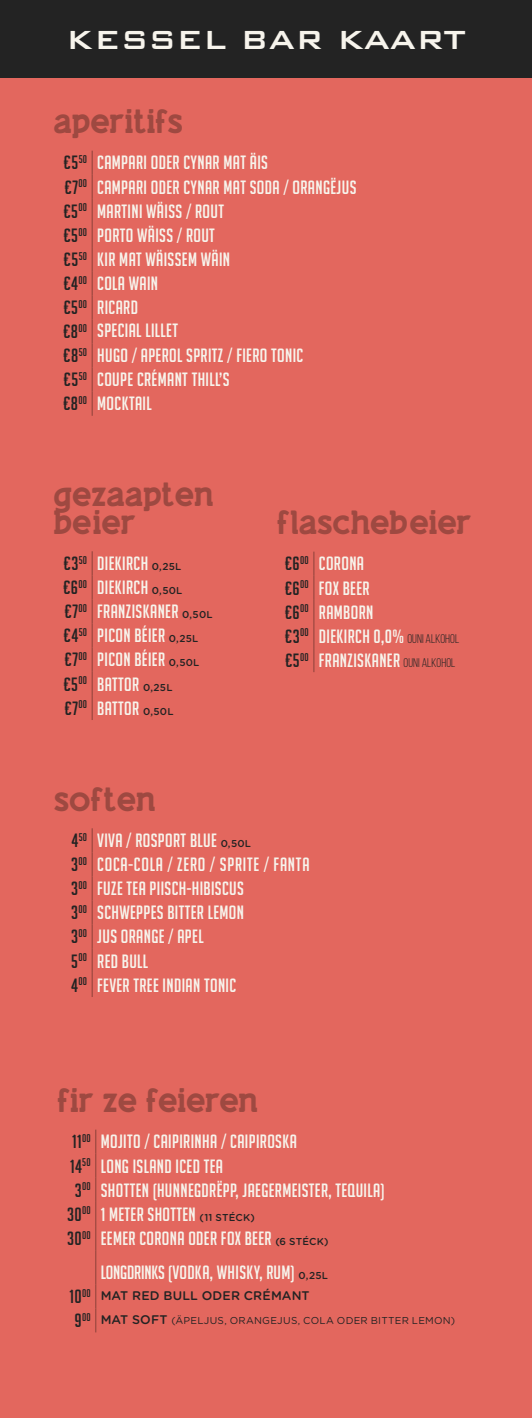
<style>
.page{position:relative;width:532px;height:1418px;background:#fff}
.page>*{position:absolute;margin:0;border:0;box-sizing:border-box;transform-origin:0 0}
.t1{font:500 35px "Bank Gothic BT";color:#f7f4ec}
.t2{font:27.5px/27.5px "Lifestyle Marker M54";letter-spacing:-.03em;color:#9e4941}
.t3{font:18.75px/24.1px "Big Noodle Titling";letter-spacing:.02em;color:#f7f4ec}
.t4{font:500 12.5px "Gotham Rounded";letter-spacing:.01em;color:#232323}
.t5{font:10px "Gotham Rounded";letter-spacing:.025em;color:#232323}
.s1{color:#232323}
.s2{font-family:"Gotham Rounded";font-weight:500;font-size:10px;color:#232323}
.s3{font-family:"Bebas Neue";font-size:12.5px;color:#232323}
.s4{font-family:"Big Noodle Titling";font-weight:400;font-size:18.75px}
.s5{font-family:"Big Noodle Titling";font-size:18.75px}
.s6{font-weight:500;font-size:12.5px}
</style>
<div class="page">
<div style="left:0;top:0;width:531px;height:1417px;background:#e3675e"></div>
<div style="left:0;top:0;width:531px;height:78px;background:#232323"></div>
<svg style="left:92px;top:151px;width:1px;height:265px"></svg>
<svg style="left:313px;top:551px;width:1px;height:121px"></svg>
<svg style="left:92px;top:551px;width:1px;height:169px"></svg>
<svg style="left:92px;top:828px;width:1px;height:169px"></svg>
<hr style="left:95px;top:1250px;width:1px;height:34px;background:#9e4941">
<svg style="left:95px;top:1284px;width:1px;height:48px"></svg>
<svg style="left:95px;top:1129px;width:1px;height:121px"></svg>
<h1 class="t1" style="left:66px;top:20px;width:401px">KESSEL BAR KAART</h1>
<h2 class="t2" style="left:53px;top:111px;width:132px">aperitifs</h2>
<p class="t3" style="left:63px;top:151px;width:294px"><span class="s1">€5</span><sup>50</sup> CAMPARI ODER CYNAR MAT ÄIS<br><span class="s1">€7</span><sup>00</sup> CAMPARI ODER CYNAR MAT SODA / ORANGËJUS <span class="s1">€5</span><sup>00</sup> MARTINI WÄISS / ROUT<br><span class="s1">€5</span><sup>00</sup> PORTO WÄISS / ROUT<br><span class="s1">€5</span><sup>50</sup> KIR MAT WÄISSEM WÄIN<br><span class="s1">€4</span><sup>00</sup> COLA WAIN<br><span class="s1">€5</span><sup>00</sup> RICARD<br><span class="s1">€8</span><sup>00</sup> SPECIAL LILLET</p>
<p class="t3" style="left:63px;top:343px;width:241px"><span class="s1">€8</span><sup>50</sup> HUGO / APEROL SPRITZ / FIERO TONIC <span class="s1">€5</span><sup>50</sup> COUPE CRÉMANT THILL’S<br><span class="s1">€8</span><sup>00</sup> MOCKTAIL</p>
<h2 class="t2" style="left:53px;top:484px;width:162px">gezaapten beéier</h2>
<p class="t3" style="left:63px;top:551px;width:151px"><span class="s1">€3</span><sup>50</sup> DIEKIRCH <span class="s2">0,25L<br></span><span class="s1">€6</span><sup>00</sup> DIEKIRCH <span class="s2">0,50L<br></span><span class="s1">€7</span><sup>00</sup> FRANZISKANER <span class="s2">0,50L </span><span class="s1">€4</span><sup>50</sup> PICON BÉIER <span class="s2">0,25L </span><span class="s1">€7</span><sup>00</sup> PICON BÉIER <span class="s2">0,50L </span><span class="s1">€5</span><sup>00</sup> BATTOR <span class="s2">0,25L<br></span><span class="s1">€7</span><sup>00</sup> BATTOR <span class="s2">0,50L</span></p>
<h2 class="t2" style="left:275px;top:511px;width:199px">flflaschebéeier</h2>
<p class="t3" style="left:285px;top:551px;width:176px"><span class="s1">€6</span><sup>00</sup> CORONA<br><span class="s1">€6</span><sup>00</sup> FOX BEER<br><span class="s1">€6</span><sup>00</sup> RAMBORN<br><span class="s1">€3</span><sup>00</sup> DIEKIRCH 0,0% <span class="s3">OUNI ALKOHOL </span><span class="s1">€5</span><sup>00</sup> FRANZISKANER <span class="s3">OUNI ALKOHOL</span></p>
<h2 class="t2" style="left:53px;top:788px;width:104px">soften</h2>
<p class="t3" style="left:71px;top:828px;width:240px"><span class="s1">4</span><sup>50</sup> VIVA / ROSPORT BLUE <span class="s2">0,50L<br></span><span class="s1">3</span><sup>00</sup> COCA-COLA / ZERO / SPRITE / FANTA<br><span class="s1">3</span><sup>00</sup> FUZE TEA PIISCH-HIBISCUS<br><span class="s1">3</span><sup>00</sup> SCHWEPPES BITTER LEMON<br><span class="s1">3</span><sup>00</sup> JUS ORANGE / APEL<br><span class="s1">5</span><sup>00</sup> RED BULL<br><span class="s1">4</span><sup>00</sup> FEVER TREE INDIAN TONIC</p>
<h2 class="t2" style="left:57px;top:1089px;width:203px">fir ze feieren</h2>
<p class="t3" style="left:72px;top:1129px;width:226px"><span class="s1">11</span><sup>00</sup> MOJITO / CAIPIRINHA / CAIPIROSKA</p>
<p class="t3" style="left:70px;top:1153px;width:154px"><span class="s1">14</span><sup>50</sup> LONG ISLAND ICED TEA</p>
<p class="t3" style="left:75px;top:1177px;width:311px"><span class="s1">3</span><sup>00</sup> SHOTTEN (HUNNEGDRËPP, JAEGERMEISTER, TEQUILA)</p>
<p class="t3" style="left:67px;top:1201px;width:189px"><span class="s1">30</span><sup>00</sup> 1 METER SHOTTEN <span class="s2">(11 STÉCK)</span></p>
<p class="t3" style="left:67px;top:1225px;width:263px"><span class="s1">30</span><sup>00</sup> EEMER CORONA ODER FOX BEER <span class="s2">(6 STÉCK)</span></p>
<p class="t3" style="left:101px;top:1260px;width:229px">LONGDRINKS (VODKA, WHISKY, RUM) <span class="s2">0,25L</span></p>
<p class="t4" style="left:69px;top:1286px;width:242px"><span class="s4">10</span><sup>00</sup> MAT RED BULL ODER CRÉMANT</p>
<p class="t5" style="left:74px;top:1313px;width:382px"><span class="s5">9</span><sup>00</sup> <span class="s6">MAT SOFT</span> (ÄPELJUS, ORANGEJUS, COLA ODER BITTER LEMON)</p>
</div>
